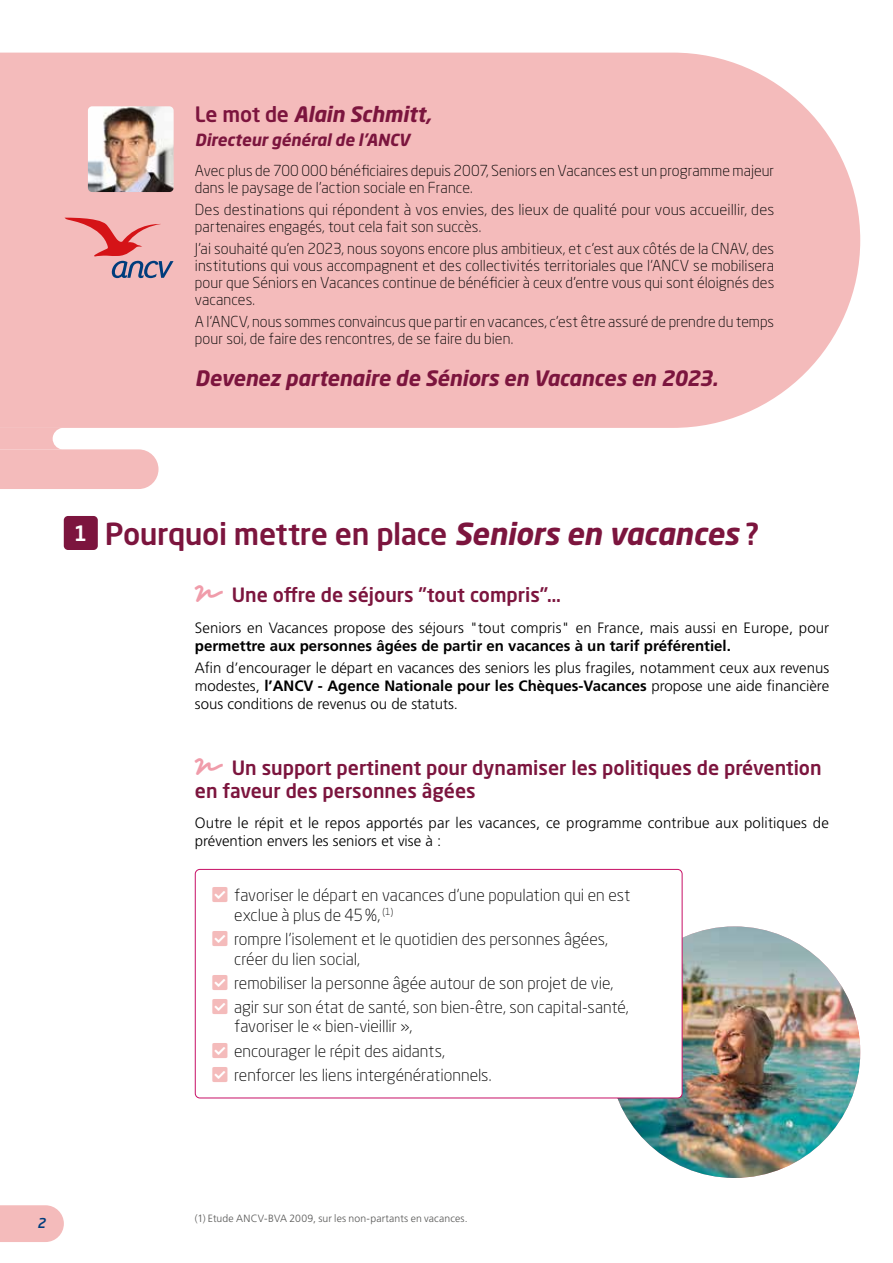
<style>
.page{position:relative;width:893px;height:1263px;background:#fff}
.page>*{position:absolute;margin:0;border:0;box-sizing:border-box;transform-origin:0 0}
.t1{font:500 30px "Neo Sans Pro";letter-spacing:-.015em;color:#7c153e}
.t2{font:italic 700 21px "Neo Sans Pro";letter-spacing:-.01em;color:#7c153e}
.t3{font:500 19.5px/22.5px "Neo Sans Pro";color:#7c153e}
.t4{font:300 16.5px/24px "Neo Sans Pro";color:#000}
.t5{font:italic 700 16.5px "Neo Sans Pro";letter-spacing:-.005em;color:#7c153e}
.t6{font:300 15px/17.2px "Neo Sans Pro";letter-spacing:.005em;color:#000}
.t7{font:300 15px/18px "Frutiger LT Std";letter-spacing:.005em;color:#000;text-align:justify}
.t8{font:700 15px "Frutiger LT Std";color:#000}
.t9{font:italic 500 13.5px "Neo Sans Pro";color:#003d7c}
.t10{font:300 10.5px "Frutiger LT Std";letter-spacing:.015em;color:#575756}
.s1{font-weight:500;font-style:normal}
.s2{font-size:21px;color:#fff}
.s3{font-weight:700;font-style:italic}
.s4{font-weight:700}
</style>
<div class="page">
<svg style="left:0;top:1205px;width:64px;height:37px"></svg>
<div style="left:0;top:53px;width:860px;height:375px;background:#f4bbbb"></div>
<img style="left:609px;top:926px;width:251px;height:252px;border-radius:126px">
<div style="left:64px;top:516px;width:34px;height:34px;background:#7c153e;border-radius:4px"></div>
<div style="left:195px;top:869px;width:487px;height:229px;background:#fff;border-radius:5px"></div>
<div style="left:195px;top:869px;width:487px;height:229px;border:1px solid #c71066;border-radius:5px"></div>
<img style="left:88px;top:106px;width:86px;height:86px">
<svg style="left:65px;top:218px;width:109px;height:60px"></svg>
<svg style="left:0;top:428px;width:158px;height:61px"></svg>
<h2 class="t2" style="left:195px;top:101px;width:238px"><span class="s1">Le mot de</span> Alain Schmitt,</h2>
<p class="t5" style="left:195px;top:129px;width:217px">Directeur général de l’ANCV</p>
<p class="t6" style="left:195px;top:162px;width:581px">Avec plus de 700 000 bénéficiaires depuis 2007, Seniors en Vacances est un programme majeur dans le paysage de l’action sociale en France.</p>
<p class="t6" style="left:195px;top:201px;width:581px">Des destinations qui répondent à vos envies, des lieux de qualité pour vous accueillir, des partenaires engagés, tout cela fait son succès.</p>
<p class="t6" style="left:195px;top:239px;width:581px;text-align:justify">J’ai souhaité qu’en 2023, nous soyons encore plus ambitieux, et c’est aux côtés de la CNAV, des institutions qui vous accompagnent et des collectivités territoriales que l’ANCV se mobilisera pour que Séniors en Vacances continue de bénéficier à ceux d’entre vous qui sont éloignés des vacances.</p>
<p class="t6" style="left:195px;top:313px;width:581px">A l’ANCV, nous sommes convaincus que partir en vacances, c’est être assuré de prendre du temps pour soi, de faire des rencontres, de se faire du bien.</p>
<h2 class="t2" style="left:195px;top:365px;width:524px">Devenez partenaire de Séniors en Vacances en 2023.</h2>
<h1 class="t1" style="left:74px;top:515px;width:687px"><span class="s2">1</span> Pourquoi mettre en place <span class="s3">Seniors en vacances</span> ?</h1>
<h3 class="t3" style="left:232px;top:583px;width:331px">Une offre de séjours "tout compris"…</h3>
<p class="t7" style="left:195px;top:619px;width:636px">Seniors en Vacances propose des séjours "tout compris" en France, mais aussi en Europe, pour</p>
<p class="t8" style="left:195px;top:637px;width:538px">permettre aux personnes âgées de partir en vacances à un tarif préférentiel.</p>
<p class="t7" style="left:195px;top:659px;width:636px">Afin d’encourager le départ en vacances des seniors les plus fragiles, notamment ceux aux revenus modestes, <span class="s4">l’ANCV - Agence Nationale pour les Chèques-Vacances</span> propose une aide financière sous conditions de revenus ou de statuts.</p>
<h3 class="t3" style="left:195px;top:756px;width:628px;text-indent:37px">Un support pertinent pour dynamiser les politiques de prévention en faveur des personnes âgées</h3>
<p class="t7" style="left:195px;top:814px;width:635px">Outre le répit et le repos apportés par les vacances, ce programme contribue aux politiques de prévention envers les seniors et vise à :</p>
<p class="t4" style="left:234px;top:885px;width:398px;line-height:19.8px">favoriser le départ en vacances d’une population qui en est exclue à plus de 45%, <sup>(1)</sup></p>
<p class="t4" style="left:234px;top:929px;width:375px;line-height:19.8px">rompre l’isolement et le quotidien des personnes âgées, créer du lien social,</p>
<p class="t4" style="left:234px;top:970px;width:396px">remobiliser la personne âgée autour de son projet de vie, agir sur son état de santé, son bien-être, son capital-santé,</p>
<p class="t4" style="left:234px;top:1014px;width:259px">favoriser le « bien-vieillir », encourager le répit des aidants, renforcer les liens intergénérationnels.</p>
<p class="t9" style="left:37px;top:1214px;width:10px">2</p>
<p class="t10" style="left:195px;top:1212px;width:274px">(1) Etude ANCV-BVA 2009, sur les non-partants en vacances.</p>
</div>
